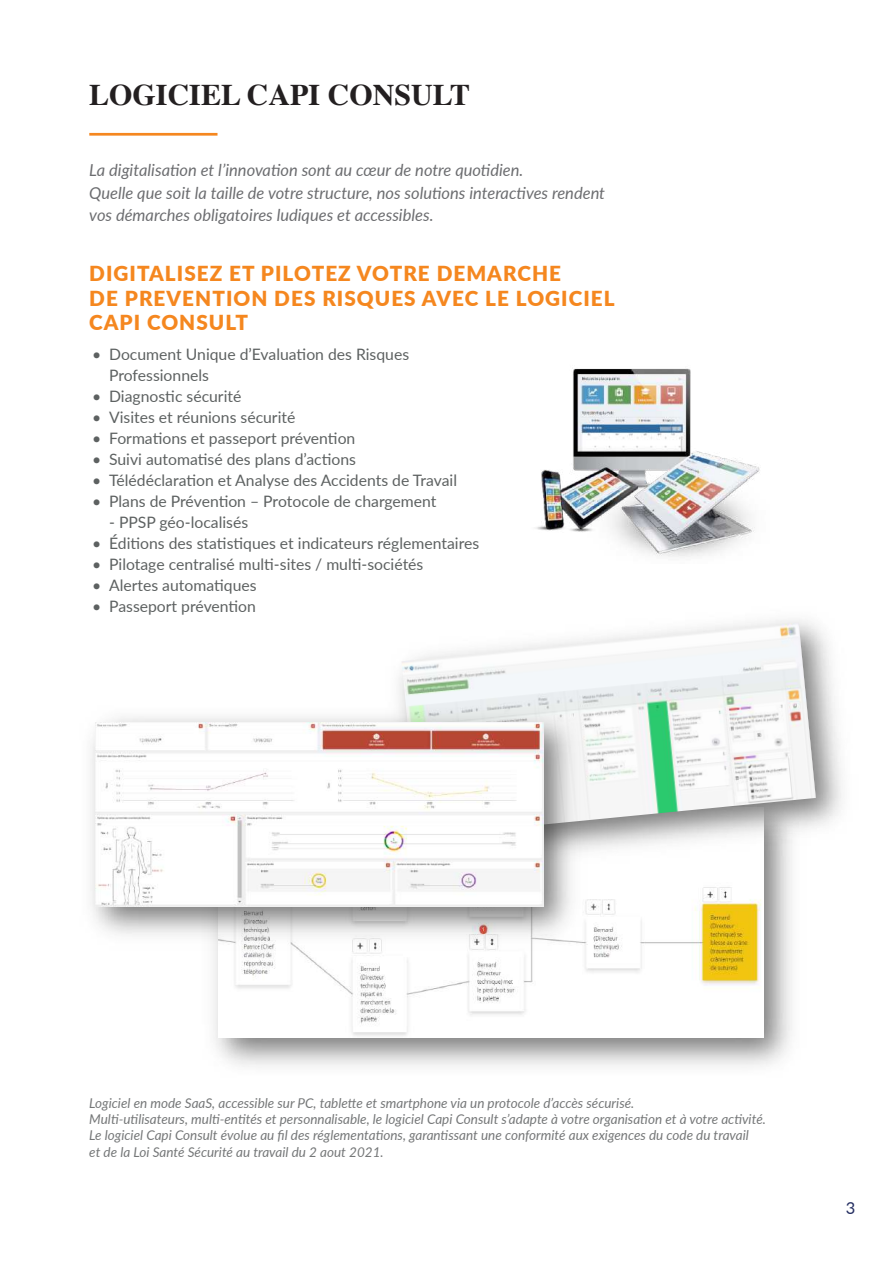
<style>
.page{position:relative;width:893px;height:1263px;background:#fff}
.page>*{position:absolute;margin:0;border:0;box-sizing:border-box;transform-origin:0 0}
.t1{font:700 30px "Times";color:#231f20}
.t2{font:900 20.7px/24.9px "Lato";letter-spacing:.05em;color:#f5871f}
.t3{font:italic 16.5px/22.5px "Lato";color:#6c6d70}
.t4{font:16.5px "Lato";color:#242e61}
.t5{font:15.75px/21px "Lato";color:#5d6161}
.t6{font:italic 13.5px/16.2px "Lato";color:#757778}
</style>
<div class="page">
<img style="left:233px;top:883px;width:529px;height:154px">
<hr style="left:89px;top:133px;width:128px;height:3px;background:#f5871f">
<img style="left:401px;top:622px;width:398px;height:176px">
<img style="left:590px;top:798px;width:226px;height:39px">
<img style="left:781px;top:622px;width:18px;height:1px">
<img style="left:799px;top:622px;width:17px;height:176px">
<img style="left:816px;top:759px;width:1px;height:78px">
<img style="left:90px;top:699px;width:500px;height:254px">
<img style="left:96px;top:722px;width:447px;height:185px">
<img style="left:536px;top:368px;width:224px;height:189px">
<h1 class="t1" style="left:89px;top:67px;width:382px">LOGICIEL CAPI CONSULT</h1>
<p class="t3" style="left:89px;top:158px;width:517px">La digitalisation et l’innovation sont au cœur de notre quotidien.<br>Quelle que soit la taille de votre structure, nos solutions interactives rendent vos démarches obligatoires ludiques et accessibles.</p>
<h2 class="t2" style="left:89px;top:260px;width:527px">DIGITALISEZ ET PILOTEZ VOTRE DEMARCHE<br>DE PREVENTION DES RISQUES AVEC LE LOGICIEL<br>CAPI CONSULT</h2>
<p class="t5" style="left:109px;top:343px;width:302px;text-indent:-17px">• Document Unique d’Evaluation des Risques<br>Professionnels</p>
<p class="t5" style="left:92px;top:385px;width:151px">• Diagnostic sécurité</p>
<p class="t5" style="left:92px;top:406px;width:205px">• Visites et réunions sécurité</p>
<p class="t5" style="left:92px;top:427px;width:265px">• Formations et passeport prévention</p>
<p class="t5" style="left:92px;top:448px;width:265px">• Suivi automatisé des plans d’actions</p>
<p class="t5" style="left:92px;top:469px;width:366px">• Télédéclaration et Analyse des Accidents de Travail</p>
<p class="t5" style="left:92px;top:490px;width:346px">• Plans de Prévention – Protocole de chargement</p>
<p class="t5" style="left:109px;top:511px;width:141px">- PPSP géo-localisés</p>
<p class="t5" style="left:92px;top:532px;width:389px">• Éditions des statistiques et indicateurs réglementaires</p>
<p class="t5" style="left:92px;top:553px;width:333px">• Pilotage centralisé multi-sites / multi-sociétés</p>
<p class="t5" style="left:92px;top:574px;width:166px">• Alertes automatiques</p>
<p class="t5" style="left:92px;top:595px;width:165px">• Passeport prévention</p>
<p class="t6" style="left:89px;top:1094px;width:678px">Logiciel en mode SaaS, accessible sur PC, tablette et smartphone via un protocole d’accès sécurisé.<br>Multi-utilisateurs, multi-entités et personnalisable, le logiciel Capi Consult s’adapte à votre organisation et à votre activité.<br>Le logiciel Capi Consult évolue au fil des réglementations, garantissant une conformité aux exigences du code du travail<br>et de la Loi Santé Sécurité au travail du 2 aout 2021.</p>
<p class="t4" style="left:846px;top:1196px;width:11px">3</p>
</div>
